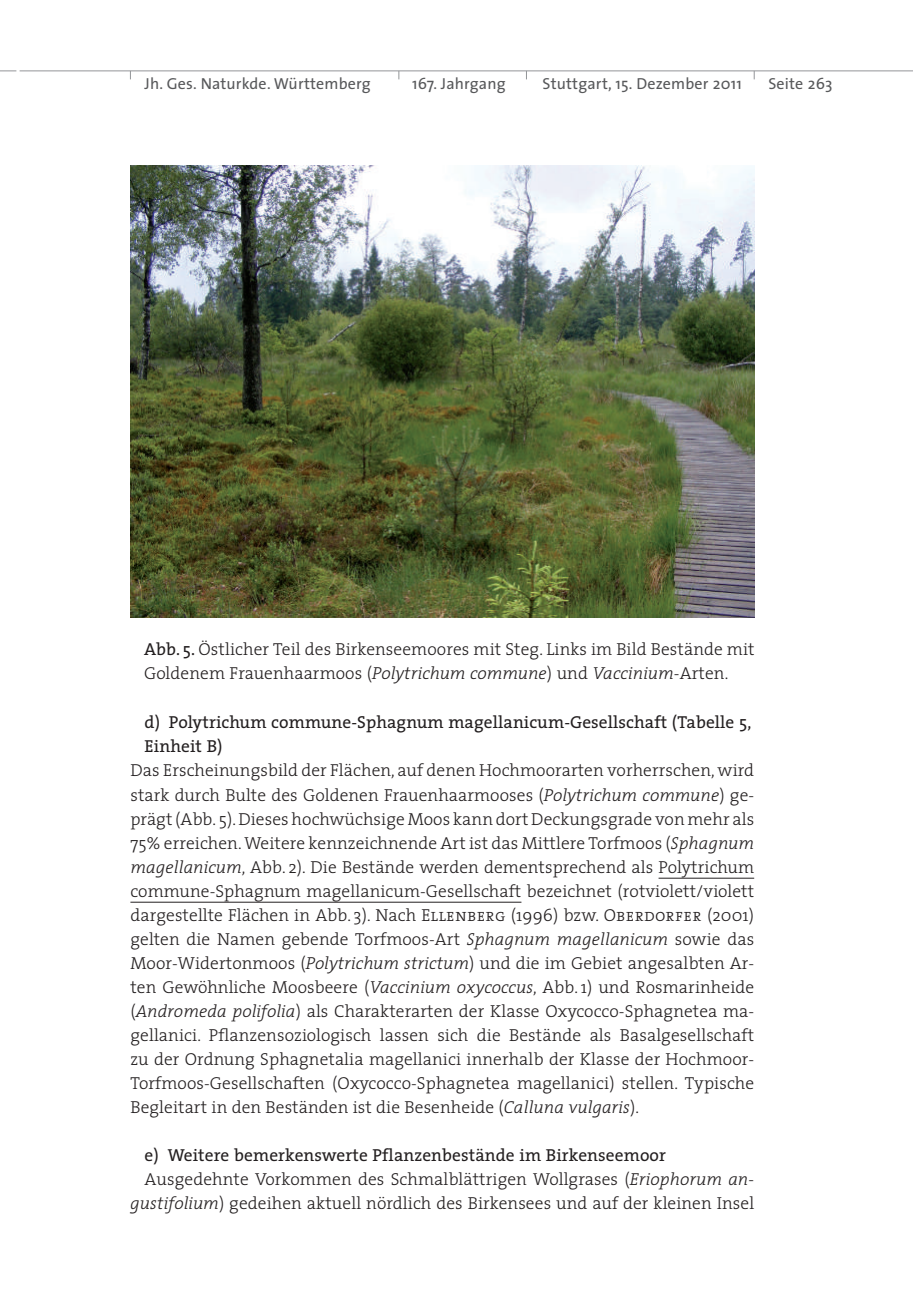
<style>
.page{position:relative;width:913px;height:1310px;background:#fff}
.page>*{position:absolute;margin:0;border:0;box-sizing:border-box;transform-origin:0 0}
.t1{font:300 17.4px/24px "The Serif";letter-spacing:.005em;color:#231f20;text-align:justify}
.t2{font:17.4px/24px "The Serif";letter-spacing:.005em;color:#231f20}
.t3{font:16px "The Sans";letter-spacing:.01em;color:#57585a}
.s1{font-weight:400}
.s2{font-style:italic}
.s3{font-family:"The Serif Light Caps";font-weight:400}
</style>
<div class="page">
<svg style="left:0;top:70px;width:16px;height:1px"></svg>
<hr style="left:20px;top:70px;width:893px;height:1px;background:#939598">
<hr style="left:658px;top:878px;width:96px;height:1px;background:#231f20">
<hr style="left:130px;top:902px;width:391px;height:1px;background:#231f20">
<img style="left:131px;top:166px;width:623px;height:452px">
<p class="t3" style="left:145px;top:70px;width:228px">Jh. Ges. Naturkde. Württemberg</p>
<p class="t3" style="left:412px;top:70px;width:95px">167. Jahrgang</p>
<p class="t3" style="left:542px;top:70px;width:201px">Stuttgart, 15. Dezember 2011</p>
<p class="t3" style="left:768px;top:70px;width:66px">Seite 263</p>
<p class="t1" style="left:144px;top:636px;width:612px"><span class="s1">Abb. 5.</span> Östlicher Teil des Birkenseemoores mit Steg. Links im Bild Bestände mit<br>Goldenem Frauenhaarmoos (<span class="s2">Polytrichum commune</span>) und <span class="s2">Vaccinium</span>-Arten.</p>
<p class="t2" style="left:145px;top:710px;width:608px">d) Polytrichum commune-Sphagnum magellanicum-Gesellschaft (Tabelle 5,<br>Einheit B)</p>
<p class="t1" style="left:130px;top:758px;width:625px">Das Erscheinungsbild der Flächen, auf denen Hochmoorarten vorherrschen, wird stark durch Bulte des Goldenen Frauenhaarmooses (<span class="s2">Polytrichum commune</span>) ge&shy;prägt (Abb. 5). Dieses hochwüchsige Moos kann dort Deckungsgrade von mehr als 75% erreichen. Weitere kennzeichnende Art ist das Mittlere Torfmoos (<span class="s2">Sphagnum magellanicum</span>, Abb. 2). Die Bestände werden dementsprechend als Polytrichum commune-Sphagnum magellanicum-Gesellschaft bezeichnet (rotviolett/violett dargestellte Flächen in Abb. 3). Nach <span class="s3">Ellenberg</span> (1996) bzw. <span class="s3">Oberdorfer</span> (2001) gelten die Namen gebende Torfmoos-Art <span class="s2">Sphagnum magellanicum</span> sowie das Moor-Widertonmoos (<span class="s2">Polytrichum strictum</span>) und die im Gebiet angesalbten Ar&shy;ten Gewöhnliche Moosbeere (<span class="s2">Vaccinium oxycoccus</span>, Abb. 1) und Rosmarinheide (<span class="s2">Andromeda polifolia</span>) als Charakterarten der Klasse Oxycocco-Sphagnetea ma&shy;gellanici. Pflanzensoziologisch lassen sich die Bestände als Basalgesellschaft zu der Ordnung Sphagnetalia magellanici innerhalb der Klasse der Hochmoor-Torfmoos-Gesellschaften (Oxycocco-Sphagnetea magellanici) stellen. Typische Begleitart in den Beständen ist die Besenheide (<span class="s2">Calluna vulgaris</span>).</p>
<p class="t2" style="left:145px;top:1142px;width:523px">e) Weitere bemerkenswerte Pflanzenbestände im Birkenseemoor</p>
<p class="t1" style="left:145px;top:1166px;width:611px">Ausgedehnte Vorkommen des Schmalblättrigen Wollgrases (<span class="s2">Eriophorum an-</span></p>
<p class="t1" style="left:130px;top:1190px;width:625px"><span class="s2">gustifolium</span>) gedeihen aktuell nördlich des Birkensees und auf der kleinen Insel</p>
</div>
